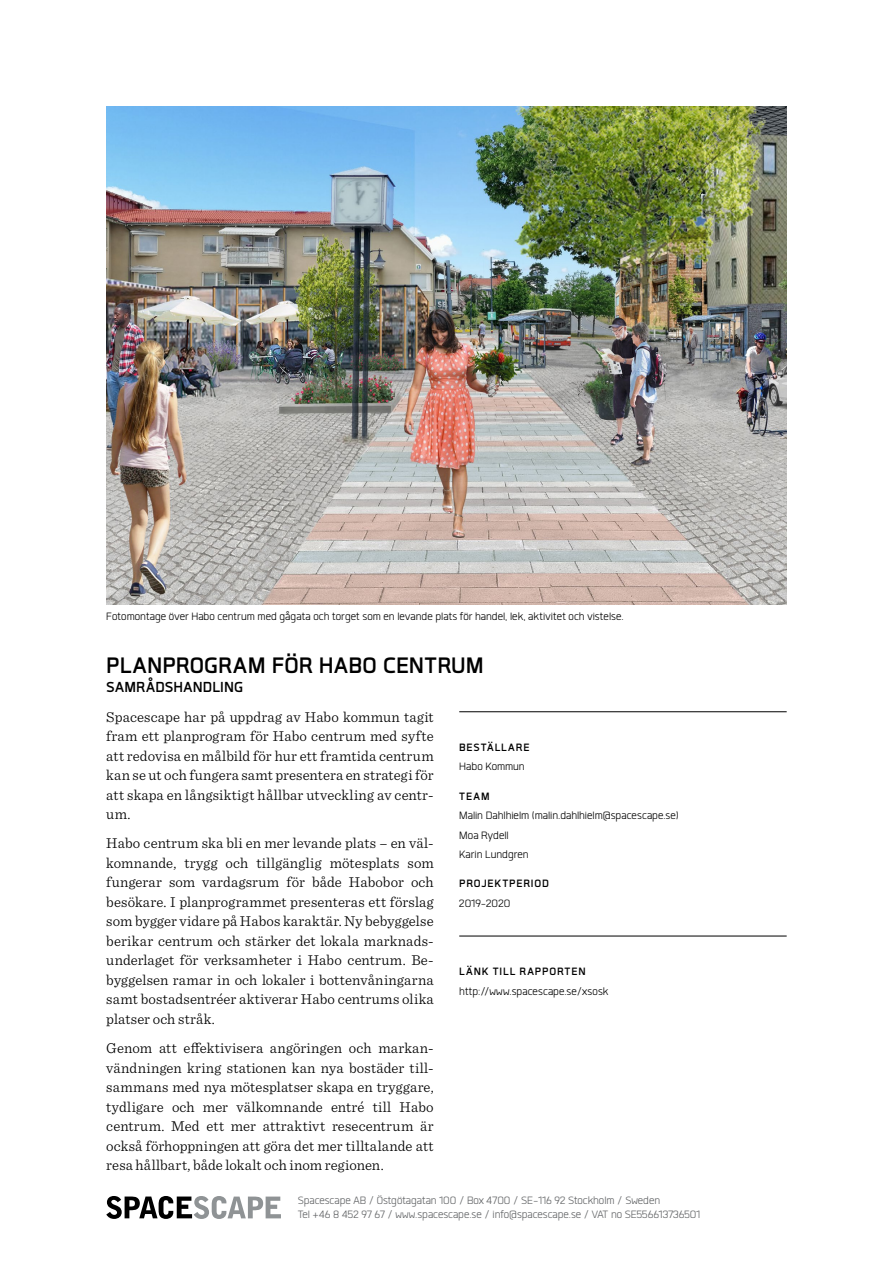
<style>
.page{position:relative;width:893px;height:1263px;background:#fff}
.page>*{position:absolute;margin:0;border:0;box-sizing:border-box;transform-origin:0 0}
.t1{font:30px "Gram.bold";letter-spacing:.01em;color:#000}
.t2{font:19.5px "Gram.bold";letter-spacing:.01em;color:#000}
.t3{font:300 15px/19.5px "Sentinel";letter-spacing:.01em;color:#000;text-align:justify}
.t4{font:14.25px/19.5px "Gram.light";letter-spacing:.005em;color:#000}
.t5{font:14.25px/14.2px "Gram.light";color:#616365}
.t6{font:14.25px "Gram.bold";letter-spacing:.065em;color:#000}
</style>
<div class="page">
<img style="left:106px;top:106px;width:681px;height:499px">
<svg style="left:106px;top:1196px;width:175px;height:23px"></svg>
<hr style="left:459px;top:711px;width:328px;height:1px;background:#000">
<hr style="left:459px;top:936px;width:328px;height:1px;background:#000">
<p class="t4" style="left:106px;top:606px;width:519px">Fotomontage över Habo centrum med gågata och torget som en levande plats för handel, lek, aktivitet och vistelse.</p>
<h1 class="t1" style="left:106px;top:650px;width:379px">PLANPROGRAM FÖR HABO CENTRUM</h1>
<h2 class="t2" style="left:106px;top:678px;width:138px">SAMRÅDSHANDLING</h2>
<p class="t3" style="left:106px;top:706px;width:329px">Spacescape har på uppdrag av Habo kommun tagit fram ett planprogram för Habo centrum med syfte att redovisa en målbild för hur ett framtida centrum kan se ut och fungera samt presentera en strategi för att skapa en långsiktigt hållbar utveckling av centr&shy;um.</p>
<p class="t3" style="left:106px;top:832px;width:329px">Habo centrum ska bli en mer levande plats – en väl&shy;komnande, trygg och tillgänglig mötesplats som fungerar som vardagsrum för både Habobor och besökare. I planprogrammet presenteras ett förslag som bygger vidare på Habos karaktär. Ny bebyggelse berikar centrum och stärker det lokala marknads&shy;underlaget för verksamheter i Habo centrum. Be&shy;byggelsen ramar in och lokaler i bottenvåningarna samt bostadsentréer aktiverar Habo centrums olika platser och stråk.</p>
<p class="t3" style="left:106px;top:1037px;width:329px">Genom att effektivisera angöringen och markan&shy;vändningen kring stationen kan nya bostäder till&shy;sammans med nya mötesplatser skapa en tryggare, tydligare och mer välkomnande entré till Habo centrum. Med ett mer attraktivt resecentrum är också förhoppningen att göra det mer tilltalande att resa hållbart, både lokalt och inom regionen.</p>
<p class="t6" style="left:459px;top:740px;width:72px">BESTÄLLARE</p>
<p class="t4" style="left:459px;top:757px;width:67px">Habo Kommun</p>
<p class="t6" style="left:459px;top:789px;width:32px">TEAM</p>
<p class="t4" style="left:459px;top:805px;width:221px">Malin Dahlhielm (malin.dahlhielm@spacescape.se)<br>Moa Rydell<br>Karin Lundgren</p>
<p class="t6" style="left:459px;top:876px;width:91px">PROJEKTPERIOD</p>
<p class="t4" style="left:459px;top:893px;width:53px">2019-2020</p>
<p class="t6" style="left:459px;top:964px;width:128px">LÄNK TILL RAPPORTEN</p>
<p class="t4" style="left:459px;top:981px;width:151px">http://www.spacescape.se/xsosk</p>
<p class="t5" style="left:298px;top:1193px;width:404px">Spacescape AB / Östgötagatan 100 / Box 4700 / SE-116 92 Stockholm / Sweden<br>Tel +46 8 452 97 67 / www.spacescape.se / info@spacescape.se / VAT no SE556613736501</p>
</div>
